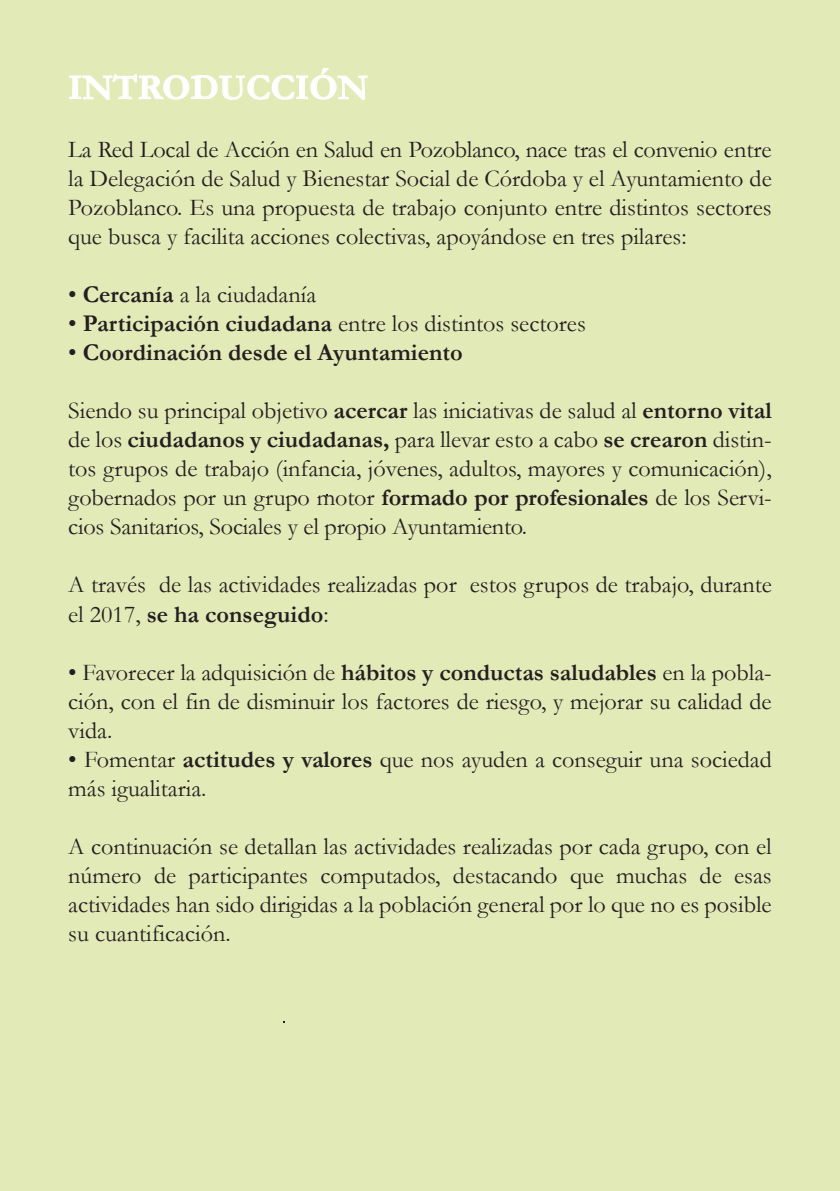
<style>
.page{position:relative;width:840px;height:1191px;background:#fff}
.page>*{position:absolute;margin:0;border:0;box-sizing:border-box;transform-origin:0 0}
.t1{font:700 36px "Garamond";color:#fff}
.t2{font:24.2px/29px "Garamond";color:#231f20;text-align:justify}
.t3{font:700 24.2px "Garamond";color:#231f20}
.s1{font-weight:700}
.s2{font-weight:400}
</style>
<div class="page">
<div style="left:0;top:0;width:839px;height:1191px;background:#e2eab7"></div>
<svg style="left:69px;top:68px;width:299px;height:32px"></svg>
<h1 class="t1" style="left:68px;top:63px;width:301px">INTRODUCCIÓN</h1>
<p class="t2" style="left:68px;top:134px;width:704px">La Red Local de Acción en Salud en Pozoblanco, nace tras el convenio entre la Delegación de Salud y Bienestar Social de Córdoba y el Ayuntamiento de Pozoblanco. Es una propuesta de trabajo conjunto entre distintos sectores que busca y facilita acciones colectivas, apoyándose en tres pilares:</p>
<p class="t2" style="left:68px;top:279px;width:249px">• <span class="s1">Cercanía</span> a la ciudadanía</p>
<p class="t2" style="left:68px;top:308px;width:519px">• <span class="s1">Participación ciudadana</span> entre los distintos sectores</p>
<p class="t3" style="left:68px;top:336px;width:396px"><span class="s2">•</span> Coordinación desde el Ayuntamiento</p>
<p class="t2" style="left:68px;top:395px;width:704px">Siendo su principal objetivo <span class="s1">acercar</span> las iniciativas de salud al <span class="s1">entorno vital </span>de los <span class="s1">ciudadanos y ciudadanas,</span> para llevar esto a cabo <span class="s1">se crearon</span> distin&shy;tos grupos de trabajo (infancia, jóvenes, adultos, mayores y comunicación), gobernados por un grupo motor <span class="s1">formado por profesionales</span> de los Servi&shy;cios Sanitarios, Sociales y el propio Ayuntamiento.</p>
<p class="t2" style="left:68px;top:570px;width:704px">A través de las actividades realizadas por estos grupos de trabajo, durante el 2017, <span class="s1">se ha conseguido</span>:</p>
<p class="t2" style="left:68px;top:657px;width:704px">• Favorecer la adquisición de <span class="s1">hábitos y conductas saludables</span> en la pobla&shy;ción, con el fin de disminuir los factores de riesgo, y mejorar su calidad de vida.</p>
<p class="t2" style="left:68px;top:744px;width:704px">• Fomentar <span class="s1">actitudes y valores</span> que nos ayuden a conseguir una sociedad más igualitaria.</p>
<p class="t2" style="left:68px;top:831px;width:704px">A continuación se detallan las actividades realizadas por cada grupo, con el número de participantes computados, destacando que muchas de esas actividades han sido dirigidas a la población general por lo que no es posible su cuantificación.</p>
</div>
